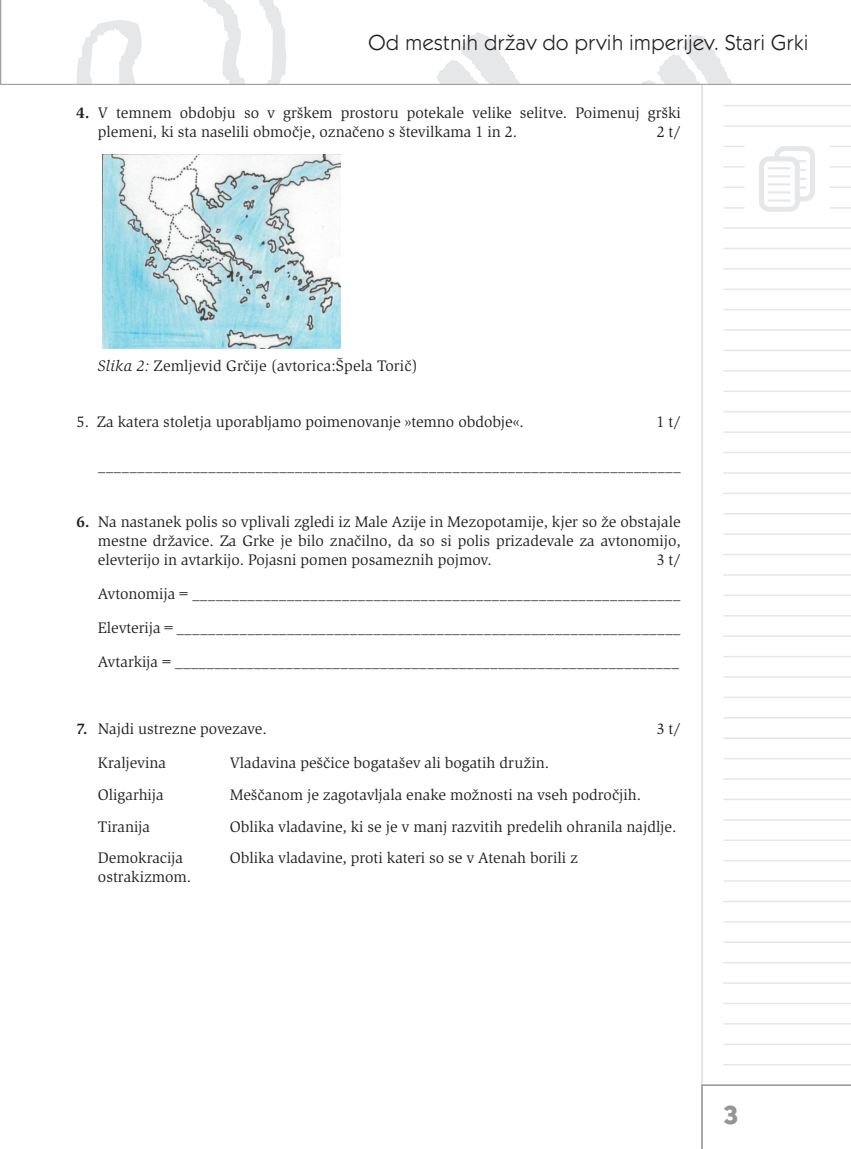
<style>
.page{position:relative;width:851px;height:1149px;background:#fff}
.page>*{position:absolute;margin:0;border:0;box-sizing:border-box;transform-origin:0 0}
.t1{font:700 27px "Kabel Itc TOT";color:#939598}
.t2{font:22.5px "Kabel Itc TOT";color:#231f20}
.t3{font:15.75px/18.9px "Slimbach Itc TOT";color:#231f20;text-align:justify}
.s1{font-weight:700}
.s2{font-style:italic}
</style>
<div class="page">
<svg style="left:701px;top:85px;width:149px;height:999px"></svg>
<svg style="left:0;top:0;width:850px;height:85px"></svg>
<svg style="left:701px;top:1084px;width:149px;height:64px"></svg>
<hr style="left:723px;top:105px;width:127px;height:1px;background:#e6e7e9">
<hr style="left:723px;top:125px;width:127px;height:2px;background:#e6e7e9">
<hr style="left:723px;top:227px;width:127px;height:2px;background:#e6e7e9">
<hr style="left:723px;top:247px;width:127px;height:2px;background:#e6e7e9">
<hr style="left:723px;top:268px;width:127px;height:1px;background:#e6e7e9">
<hr style="left:723px;top:288px;width:127px;height:2px;background:#e6e7e9">
<hr style="left:723px;top:309px;width:127px;height:1px;background:#e6e7e9">
<hr style="left:723px;top:329px;width:127px;height:2px;background:#e6e7e9">
<hr style="left:723px;top:349px;width:127px;height:2px;background:#e6e7e9">
<hr style="left:723px;top:370px;width:127px;height:1px;background:#e6e7e9">
<hr style="left:723px;top:390px;width:127px;height:2px;background:#e6e7e9">
<hr style="left:723px;top:411px;width:127px;height:1px;background:#e6e7e9">
<hr style="left:723px;top:431px;width:127px;height:2px;background:#e6e7e9">
<hr style="left:723px;top:451px;width:127px;height:2px;background:#e6e7e9">
<hr style="left:723px;top:472px;width:127px;height:1px;background:#e6e7e9">
<hr style="left:723px;top:492px;width:127px;height:2px;background:#e6e7e9">
<hr style="left:723px;top:513px;width:127px;height:1px;background:#e6e7e9">
<hr style="left:723px;top:533px;width:127px;height:1px;background:#e6e7e9">
<hr style="left:723px;top:553px;width:127px;height:2px;background:#e6e7e9">
<hr style="left:723px;top:574px;width:127px;height:1px;background:#e6e7e9">
<hr style="left:723px;top:594px;width:127px;height:2px;background:#e6e7e9">
<hr style="left:723px;top:615px;width:127px;height:1px;background:#e6e7e9">
<hr style="left:723px;top:635px;width:127px;height:1px;background:#e6e7e9">
<hr style="left:723px;top:655px;width:127px;height:2px;background:#e6e7e9">
<hr style="left:723px;top:676px;width:127px;height:1px;background:#e6e7e9">
<hr style="left:723px;top:696px;width:127px;height:2px;background:#e6e7e9">
<hr style="left:723px;top:716px;width:127px;height:2px;background:#e6e7e9">
<hr style="left:723px;top:737px;width:127px;height:1px;background:#e6e7e9">
<hr style="left:723px;top:757px;width:127px;height:2px;background:#e6e7e9">
<hr style="left:723px;top:778px;width:127px;height:1px;background:#e6e7e9">
<hr style="left:723px;top:798px;width:127px;height:2px;background:#e6e7e9">
<hr style="left:723px;top:818px;width:127px;height:2px;background:#e6e7e9">
<hr style="left:723px;top:839px;width:127px;height:1px;background:#e6e7e9">
<hr style="left:723px;top:859px;width:127px;height:2px;background:#e6e7e9">
<hr style="left:723px;top:880px;width:127px;height:1px;background:#e6e7e9">
<hr style="left:723px;top:900px;width:127px;height:1px;background:#e6e7e9">
<hr style="left:723px;top:920px;width:127px;height:2px;background:#e6e7e9">
<hr style="left:723px;top:941px;width:127px;height:1px;background:#e6e7e9">
<hr style="left:723px;top:961px;width:127px;height:2px;background:#e6e7e9">
<hr style="left:723px;top:982px;width:127px;height:1px;background:#e6e7e9">
<hr style="left:723px;top:1002px;width:127px;height:1px;background:#e6e7e9">
<hr style="left:723px;top:1022px;width:127px;height:2px;background:#e6e7e9">
<hr style="left:723px;top:1043px;width:127px;height:1px;background:#e6e7e9">
<hr style="left:723px;top:1063px;width:127px;height:2px;background:#e6e7e9">
<div style="left:711px;top:134px;width:139px;height:80px;background:#fff"></div>
<hr style="left:723px;top:186px;width:21px;height:2px;background:#e6e7e9">
<hr style="left:829px;top:186px;width:21px;height:2px;background:#e6e7e9">
<hr style="left:723px;top:207px;width:21px;height:2px;background:#e6e7e9">
<hr style="left:829px;top:207px;width:21px;height:2px;background:#e6e7e9">
<svg style="left:723px;top:146px;width:21px;height:1px"></svg>
<svg style="left:830px;top:146px;width:20px;height:1px"></svg>
<svg style="left:723px;top:166px;width:21px;height:1px"></svg>
<svg style="left:830px;top:166px;width:20px;height:1px"></svg>
<svg style="left:759px;top:146px;width:56px;height:66px"></svg>
<hr style="left:767px;top:167px;width:23px;height:2px;background:#e6e7e9">
<hr style="left:767px;top:175px;width:23px;height:2px;background:#e6e7e9">
<hr style="left:767px;top:183px;width:23px;height:2px;background:#e6e7e9">
<hr style="left:767px;top:191px;width:23px;height:2px;background:#e6e7e9">
<hr style="left:767px;top:199px;width:23px;height:2px;background:#e6e7e9">
<img style="left:102px;top:155px;width:238px;height:193px">
<h2 class="t2" style="left:368px;top:30px;width:441px">Od mestnih držav do prvih imperijev. Stari Grki</h2>
<p class="t3" style="left:98px;top:103px;width:584px;text-indent:-21px"><span class="s1">4.</span> V temnem obdobju so v grškem prostoru potekale velike selitve. Poimenuj grški plemeni, ki sta naselili območje, označeno s številkama 1 in 2.</p>
<p class="t3" style="left:656px;top:122px;width:25px">2 t/</p>
<p class="t3" style="left:98px;top:356px;width:321px"><span class="s2">Slika 2:</span> Zemljevid Grčije (avtorica:Špela Torič)</p>
<p class="t3" style="left:77px;top:412px;width:448px">5. Za katera stoletja uporabljamo poimenovanje »temno obdobje«.</p>
<p class="t3" style="left:656px;top:412px;width:26px">1 t/</p>
<p class="t3" style="left:98px;top:456px;width:584px">__________________________________________________________________________</p>
<p class="t3" style="left:98px;top:512px;width:584px;text-indent:-21px"><span class="s1">6.</span> Na nastanek polis so vplivali zgledi iz Male Azije in Mezopotamije, kjer so že obstajale mestne državice. Za Grke je bilo značilno, da so si polis prizadevale za avtonomijo, elevterijo in avtarkijo. Pojasni pomen posameznih pojmov.</p>
<p class="t3" style="left:98px;top:542px;width:584px;line-height:33.9px;text-indent:559px">3 t/ Avtonomija = ______________________________________________________________ Elevterija = ________________________________________________________________ Avtarkija = ________________________________________________________________</p>
<p class="t3" style="left:77px;top:719px;width:192px"><span class="s1">7.</span> Najdi ustrezne povezave.</p>
<p class="t3" style="left:656px;top:719px;width:25px">3 t/</p>
<p class="t3" style="left:98px;top:753px;width:70px">Kraljevina</p>
<p class="t3" style="left:230px;top:753px;width:321px">Vladavina peščice bogatašev ali bogatih družin.</p>
<p class="t3" style="left:98px;top:785px;width:67px">Oligarhija</p>
<p class="t3" style="left:230px;top:785px;width:413px">Meščanom je zagotavljala enake možnosti na vseh področjih.</p>
<p class="t3" style="left:98px;top:816px;width:54px">Tiranija</p>
<p class="t3" style="left:230px;top:816px;width:448px">Oblika vladavine, ki se je v manj razvitih predelih ohranila najdlje.</p>
<p class="t3" style="left:98px;top:848px;width:87px">Demokracija</p>
<p class="t3" style="left:230px;top:848px;width:349px">Oblika vladavine, proti kateri so se v Atenah borili z</p>
<p class="t3" style="left:98px;top:867px;width:95px">ostrakizmom.</p>
<h1 class="t1" style="left:723px;top:1098px;width:16px">3</h1>
</div>
